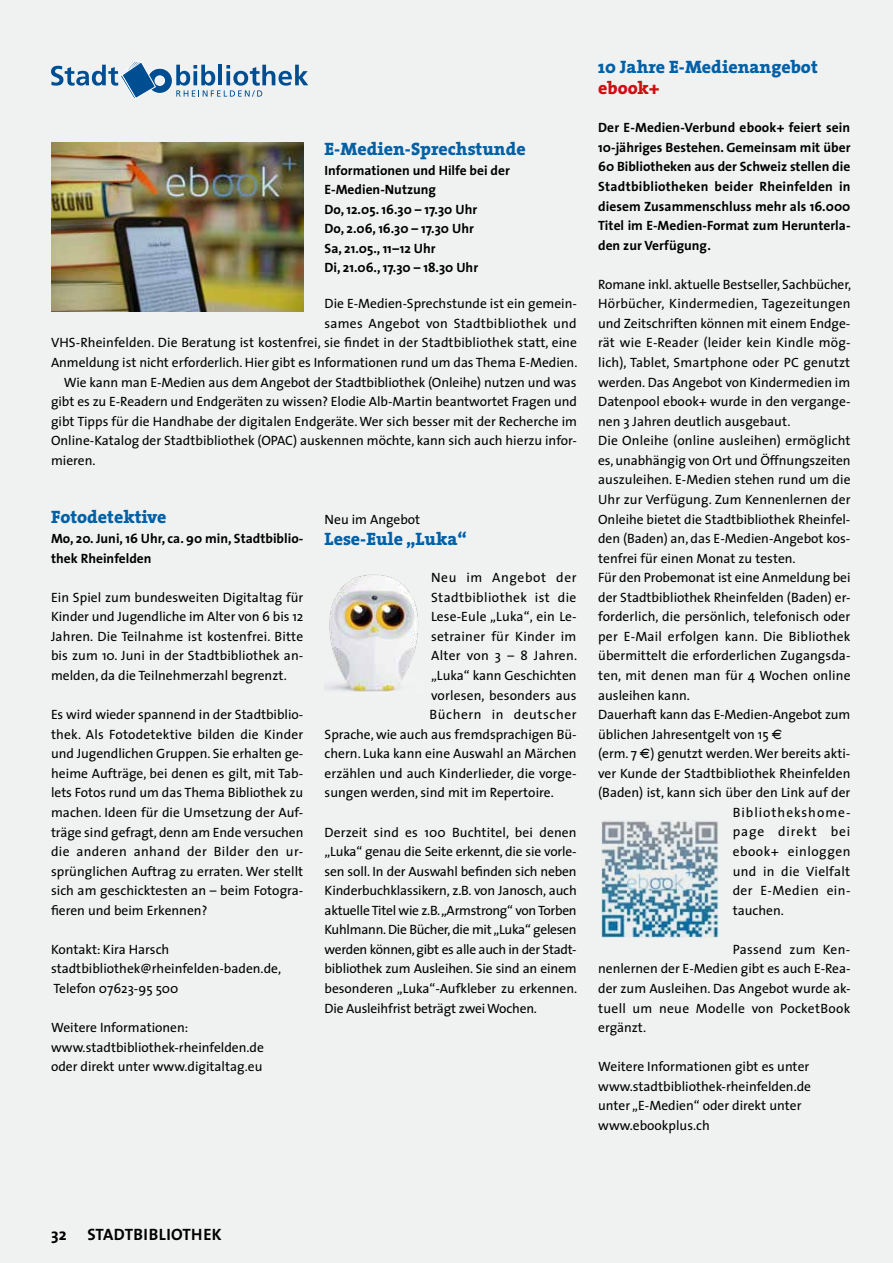
<style>
.page{position:relative;width:893px;height:1263px;background:#f0f1f1}
.page>*{position:absolute;margin:0;border:0;box-sizing:border-box;transform-origin:0 0}
.t1{font:800 18px "The Serif";color:#0060a7}
.t2{font:800 18px "The Serif";color:#cd1013}
.t3{font:700 16.5px "The Sans";letter-spacing:.025em;color:#000}
.t4{font:13.5px/19.5px "The Sans";color:#000;text-align:justify}
.t5{font:700 13.5px/19.5px "The Sans";color:#000}
.t6{font:13.5px "The Sans";letter-spacing:.02em;color:#000}
.t7{font:13.5px "The Sans";letter-spacing:.03em;color:#000}
.t8{font:13.5px "The Sans";letter-spacing:.045em;color:#000}
.t9{font:13.5px "The Sans";letter-spacing:.07em;color:#000}
.t10{font:13.5px "The Sans";letter-spacing:.025em;color:#000}
.t11{font:13.5px "The Sans";letter-spacing:.04em;color:#000}
.t12{font:13.5px "The Sans";letter-spacing:.065em;color:#000}
.s1{font-family:"EURO";font-size:12px}
</style>
<div class="page">
<svg style="left:51px;top:60px;width:257px;height:39px"></svg>
<svg style="left:601px;top:822px;width:118px;height:116px"></svg>
<img style="left:602px;top:820px;width:116px;height:117px">
<img style="left:327px;top:574px;width:91px;height:118px">
<img style="left:51px;top:142px;width:252px;height:170px">
<h1 class="t1" style="left:325px;top:134px;width:203px">E-Medien-Sprechstunde</h1>
<p class="t5" style="left:325px;top:160px;width:187px">Informationen und Hilfe bei der<br>E-Medien-Nutzung<br>Do, 12.05. 16.30 – 17.30 Uhr<br>Do, 2.06, 16.30 – 17.30 Uhr<br>Sa, 21.05., 11–12 Uhr<br>Di, 21.06., 17.30 – 18.30 Uhr</p>
<p class="t4" style="left:325px;top:294px;width:254px">Die E-Medien-Sprechstunde ist ein gemein-</p>
<p class="t4" style="left:325px;top:313px;width:254px">sames Angebot von Stadtbibliothek und</p>
<p class="t4" style="left:51px;top:333px;width:527px">VHS-Rheinfelden. Die Beratung ist kostenfrei, sie findet in der Stadtbibliothek statt, eine</p>
<p class="t4" style="left:51px;top:352px;width:528px">Anmeldung ist nicht erforderlich. Hier gibt es Informationen rund um das Thema E-Medien.</p>
<p class="t4" style="left:64px;top:372px;width:514px">Wie kann man E-Medien aus dem Angebot der Stadtbibliothek (Onleihe) nutzen und was</p>
<p class="t4" style="left:51px;top:391px;width:527px">gibt es zu E-Readern und Endgeräten zu wissen? Elodie Alb-Martin beantwortet Fragen und</p>
<p class="t4" style="left:51px;top:411px;width:528px">gibt Tipps für die Handhabe der digitalen Endgeräte. Wer sich besser mit der Recherche im</p>
<p class="t4" style="left:51px;top:430px;width:527px">Online-Katalog der Stadtbibliothek (OPAC) auskennen möchte, kann sich auch hierzu infor-</p>
<p class="t4" style="left:51px;top:450px;width:46px">mieren.</p>
<h1 class="t1" style="left:51px;top:502px;width:117px">Fotodetektive</h1>
<p class="t5" style="left:51px;top:528px;width:254px">Mo, 20. Juni, 16 Uhr, ca. 90 min, Stadtbiblio&shy;thek Rheinfelden</p>
<p class="t4" style="left:51px;top:587px;width:254px">Ein Spiel zum bundesweiten Digitaltag für Kinder und Jugendliche im Alter von 6 bis 12<br>Jahren. Die Teilnahme ist kostenfrei. Bitte bis zum 10. Juni in der Stadtbibliothek an&shy;melden, da die Teilnehmerzahl begrenzt.</p>
<p class="t4" style="left:51px;top:704px;width:254px">Es wird wieder spannend in der Stadtbiblio&shy;thek. Als Fotodetektive bilden die Kinder und Jugendlichen Gruppen. Sie erhalten ge&shy;heime Aufträge, bei denen es gilt, mit Tab&shy;lets Fotos rund um das Thema Bibliothek zu machen. Ideen für die Umsetzung der Auf&shy;träge sind gefragt, denn am Ende versuchen die anderen anhand der Bilder den ur&shy;sprünglichen Auftrag zu erraten. Wer stellt sich am geschicktesten an – beim Fotogra&shy;fieren und beim Erkennen?</p>
<p class="t4" style="left:51px;top:939px;width:232px;text-align:left">Kontakt: Kira Harsch stadtbibliothek@rheinfelden-baden.de,<br>Telefon 07623-95 500</p>
<p class="t4" style="left:51px;top:1017px;width:214px;text-align:left">Weitere Informationen: www.stadtbibliothek-rheinfelden.de oder direkt unter www.digitaltag.eu</p>
<p class="t4" style="left:325px;top:509px;width:97px">Neu im Angebot</p>
<h1 class="t1" style="left:325px;top:524px;width:144px">Lese-Eule „Luka“</h1>
<p class="t8" style="left:431px;top:566px;width:147px">Neu im Angebot der</p>
<p class="t7" style="left:431px;top:586px;width:147px">Stadtbibliothek ist die</p>
<p class="t4" style="left:431px;top:607px;width:147px">Lese-Eule „Luka“, ein Le-</p>
<p class="t6" style="left:431px;top:625px;width:147px">setrainer für Kinder im</p>
<p class="t6" style="left:431px;top:645px;width:148px">Alter von 3 – 8 Jahren.</p>
<p class="t4" style="left:431px;top:665px;width:147px">„Luka“ kann Geschichten</p>
<p class="t4" style="left:431px;top:685px;width:147px">vorlesen, besonders aus</p>
<p class="t8" style="left:430px;top:703px;width:149px">Büchern in deutscher</p>
<p class="t4" style="left:325px;top:724px;width:254px">Sprache, wie auch aus fremdsprachigen Bü-</p>
<p class="t4" style="left:325px;top:743px;width:254px">chern. Luka kann eine Auswahl an Märchen</p>
<p class="t4" style="left:325px;top:763px;width:253px">erzählen und auch Kinderlieder, die vorge-</p>
<p class="t4" style="left:325px;top:783px;width:231px">sungen werden, sind mit im Repertoire.</p>
<p class="t4" style="left:325px;top:822px;width:254px">Derzeit sind es 100 Buchtitel, bei denen „Luka“ genau die Seite erkennt, die sie vorle&shy;sen soll. In der Auswahl befinden sich neben Kinderbuchklassikern, z.B. von Janosch, auch aktuelle Titel wie z.B. „Armstrong“ von Torben Kuhlmann. Die Bücher, die mit „Luka“ gelesen werden können, gibt es alle auch in der Stadt&shy;bibliothek zum Ausleihen. Sie sind an einem besonderen „Luka“-Aufkleber zu erkennen.<br>Die Ausleihfrist beträgt zwei Wochen.</p>
<h1 class="t1" style="left:598px;top:51px;width:221px">10 Jahre E-Medienangebot</h1>
<h1 class="t2" style="left:598px;top:73px;width:63px">ebook+</h1>
<p class="t5" style="left:598px;top:118px;width:254px;text-align:justify">Der E-Medien-Verbund ebook+ feiert sein 10-jähriges Bestehen. Gemeinsam mit über 60 Bibliotheken aus der Schweiz stellen die Stadtbibliotheken beider Rheinfelden in diesem Zusammenschluss mehr als 16.000<br>Titel im E-Medien-Format zum Herunterla&shy;den zur Verfügung.</p>
<p class="t4" style="left:598px;top:274px;width:254px">Romane inkl. aktuelle Bestseller, Sachbücher,</p>
<p class="t4" style="left:598px;top:294px;width:254px">Hörbücher, Kindermedien, Tagezeitungen</p>
<p class="t4" style="left:598px;top:313px;width:254px">und Zeitschriften können mit einem Endge-</p>
<p class="t4" style="left:598px;top:333px;width:254px">rät wie E-Reader (leider kein Kindle mög-</p>
<p class="t4" style="left:598px;top:352px;width:254px">lich), Tablet, Smartphone oder PC genutzt</p>
<p class="t4" style="left:598px;top:372px;width:254px">werden. Das Angebot von Kindermedien im</p>
<p class="t4" style="left:598px;top:391px;width:254px">Datenpool ebook+ wurde in den vergange-</p>
<p class="t4" style="left:598px;top:411px;width:194px">nen 3 Jahren deutlich ausgebaut.</p>
<p class="t4" style="left:598px;top:431px;width:254px">Die Onleihe (online ausleihen) ermöglicht</p>
<p class="t4" style="left:598px;top:450px;width:254px">es, unabhängig von Ort und Öffnungszeiten</p>
<p class="t4" style="left:598px;top:470px;width:254px">auszuleihen. E-Medien stehen rund um die</p>
<p class="t4" style="left:598px;top:489px;width:254px">Uhr zur Verfügung. Zum Kennenlernen der</p>
<p class="t4" style="left:598px;top:509px;width:254px">Onleihe bietet die Stadtbibliothek Rheinfel-</p>
<p class="t4" style="left:598px;top:528px;width:254px">den (Baden) an, das E-Medien-Angebot kos-</p>
<p class="t4" style="left:598px;top:548px;width:199px">tenfrei für einen Monat zu testen.</p>
<p class="t4" style="left:598px;top:567px;width:254px">Für den Probemonat ist eine Anmeldung bei</p>
<p class="t4" style="left:598px;top:587px;width:254px">der Stadtbibliothek Rheinfelden (Baden) er-</p>
<p class="t4" style="left:598px;top:607px;width:254px">forderlich, die persönlich, telefonisch oder</p>
<p class="t6" style="left:598px;top:625px;width:254px">per E-Mail erfolgen kann. Die Bibliothek</p>
<p class="t4" style="left:598px;top:646px;width:254px">übermittelt die erforderlichen Zugangsda-</p>
<p class="t4" style="left:598px;top:665px;width:254px">ten, mit denen man für 4 Wochen online</p>
<p class="t4" style="left:598px;top:685px;width:93px">ausleihen kann.</p>
<p class="t4" style="left:598px;top:704px;width:254px">Dauerhaft kann das E-Medien-Angebot zum</p>
<p class="t4" style="left:598px;top:724px;width:186px">üblichen Jahresentgelt von 15 <span class="s1">3</span></p>
<p class="t4" style="left:598px;top:743px;width:254px">(erm. 7 <span class="s1">3</span>) genutzt werden. Wer bereits akti-</p>
<p class="t4" style="left:598px;top:763px;width:254px">ver Kunde der Stadtbibliothek Rheinfelden</p>
<p class="t4" style="left:598px;top:783px;width:254px">(Baden) ist, kann sich über den Link auf der</p>
<p class="t9" style="left:733px;top:801px;width:119px">Bibliothekshome-</p>
<p class="t12" style="left:733px;top:821px;width:119px">page direkt bei</p>
<p class="t11" style="left:733px;top:840px;width:119px">ebook+ einloggen</p>
<p class="t10" style="left:733px;top:860px;width:119px">und in die Vielfalt</p>
<p class="t7" style="left:733px;top:879px;width:119px">der E-Medien ein-</p>
<p class="t4" style="left:733px;top:900px;width:53px">tauchen.</p>
<p class="t4" style="left:598px;top:939px;width:254px;text-indent:135px">Passend zum Ken&shy;nenlernen der E-Medien gibt es auch E-Rea&shy;der zum Ausleihen. Das Angebot wurde ak&shy;tuell um neue Modelle von PocketBook ergänzt.</p>
<p class="t4" style="left:598px;top:1056px;width:214px;text-align:left">Weitere Informationen gibt es unter www.stadtbibliothek-rheinfelden.de unter „E-Medien“ oder direkt unter www.ebookplus.ch</p>
<p class="t3" style="left:51px;top:1221px;width:172px">32 STADTBIBLIOTHEK</p>
</div>
